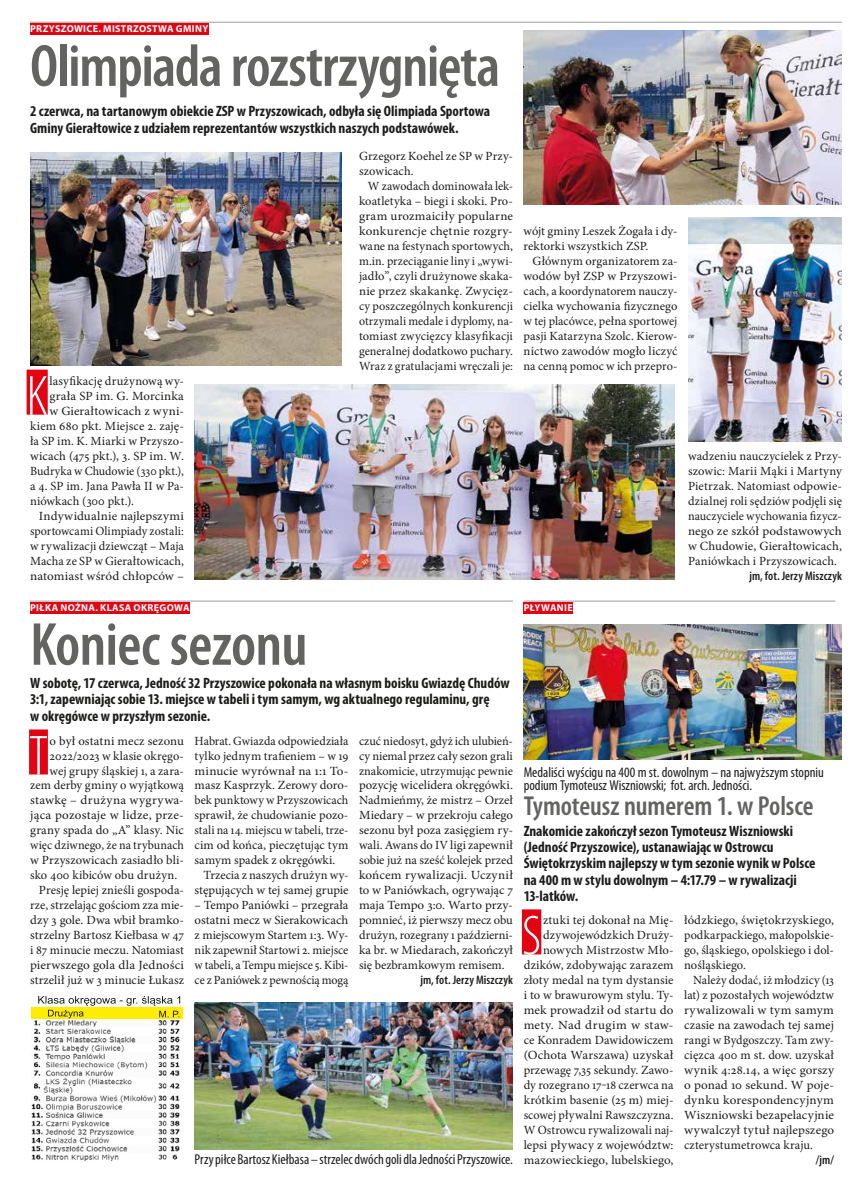
<style>
.page{position:relative;width:865px;height:1191px;background:#fff}
.page>*{position:absolute;margin:0;border:0;box-sizing:border-box;transform-origin:0 0}
.t1{font:600 condensed 61.25px "Myriad Pro";letter-spacing:-.01em;color:#636362}
.t2{font:600 condensed 60px "Myriad Pro";letter-spacing:-.02em;color:#636362}
.t3{font:300 condensed 57px "Myriad Pro";color:#fff}
.t4{font:600 condensed 27.5px "Myriad Pro";letter-spacing:-.005em;color:#636362}
.t5{font:700 condensed 15px/16.2px "Myriad Pro";color:#1c1c1b}
.t6{font:condensed 14.38px/13.8px "Myriad Pro";color:#1c1c1b}
.t7{font:12.5px/15px "Minion Pro";letter-spacing:.005em;color:#1c1c1b;text-align:justify}
.t8{font:12.5px/15px "Minion Pro";letter-spacing:.005em;color:#1c1c1b;text-align:justify;scale:.96 1}
.t9{font:12.5px "Minion Pro";letter-spacing:.005em;color:#1c1c1b;scale:1.05 1}
.t10{font:600 condensed 12.5px "Myriad Pro";letter-spacing:.01em;color:#1c1c1b}
.t11{font:12.5px "Minion Pro";letter-spacing:.005em;color:#1c1c1b;scale:1.04 1}
.t12{font:12.5px "Minion Pro";letter-spacing:.03em;color:#1c1c1b}
.t13{font:12.5px "Minion Pro";letter-spacing:.03em;color:#1c1c1b;scale:1.05 1}
.t14{font:700 10px "Myriad Pro";letter-spacing:.03em;color:#fff}
</style>
<div class="page">
<div style="left:30px;top:23px;width:178px;height:12px;background:#e30413"></div>
<hr style="left:30px;top:22px;width:812px;height:1px;background:#9d9d9c">
<div style="left:27px;top:369px;width:21px;height:45px;background:#e30413"></div>
<img style="left:195px;top:1002px;width:318px;height:147px">
<div style="left:30px;top:602px;width:160px;height:11px;background:#e30413"></div>
<hr style="left:30px;top:601px;width:483px;height:1px;background:#9d9d9c">
<div style="left:29px;top:729px;width:19px;height:45px;background:#e30413"></div>
<img style="left:523px;top:30px;width:319px;height:175px">
<img style="left:195px;top:385px;width:479px;height:194px">
<img style="left:30px;top:152px;width:312px;height:213px">
<img style="left:688px;top:217px;width:154px;height:225px">
<img style="left:523px;top:624px;width:319px;height:135px">
<img style="left:31px;top:1019px;width:149px;height:143px">
<div style="left:31px;top:1007px;width:152px;height:12px;background:#ffed00"></div>
<svg style="left:38px;top:996px;width:142px;height:22px"></svg>
<div style="left:522px;top:909px;width:19px;height:45px;background:#e30413"></div>
<div style="left:523px;top:602px;width:50px;height:11px;background:#e30413"></div>
<hr style="left:523px;top:601px;width:312px;height:1px;background:#9d9d9c">
<p class="t14" style="left:30px;top:22px;width:180px">PRZYSZOWICE. MISTRZOSTWA GMINY</p>
<h2 class="t2" style="left:30px;top:29px;width:471px">Olimpiada rozstrzygnięta</h2>
<p class="t5" style="left:30px;top:103px;width:461px">2 czerwca, na tartanowym obiekcie ZSP w Przyszowicach, odbyła się Olimpiada Sportowa<br>Gminy Gierałtowice z udziałem reprezentantów wszystkich naszych podstawówek.</p>
<h3 class="t3" style="left:27px;top:362px;width:23px">K</h3>
<p class="t12" style="left:49px;top:372px;width:136px">lasyfikację drużynową wy-</p>
<p class="t7" style="left:49px;top:388px;width:136px">grała SP im. G. Morcinka</p>
<p class="t7" style="left:49px;top:403px;width:136px">w Gierałtowicach z wyni-</p>
<p class="t7" style="left:30px;top:418px;width:155px">kiem 680 pkt. Miejsce 2. zaję-</p>
<p class="t7" style="left:30px;top:433px;width:155px">ła SP im. K. Miarki w Przyszo-</p>
<p class="t7" style="left:30px;top:448px;width:155px">wicach (475 pkt.), 3. SP im. W.</p>
<p class="t8" style="left:30px;top:463px;width:162px">Budryka w Chudowie (330 pkt.),</p>
<p class="t7" style="left:30px;top:478px;width:155px">a 4. SP im. Jana Pawła II w Pa-</p>
<p class="t7" style="left:30px;top:493px;width:105px">niówkach (300 pkt.).</p>
<p class="t11" style="left:39px;top:507px;width:141px">Indywidualnie najlepszymi</p>
<p class="t8" style="left:30px;top:523px;width:162px">sportowcami Olimpiady zostali:</p>
<p class="t7" style="left:30px;top:538px;width:155px">w rywalizacji dziewcząt – Maja</p>
<p class="t7" style="left:30px;top:553px;width:155px">Macha ze SP w Gierałtowicach,</p>
<p class="t9" style="left:30px;top:567px;width:148px">natomiast wśród chłopców –</p>
<p class="t7" style="left:359px;top:148px;width:155px">Grzegorz Koehel ze SP w Przy&shy;szowicach.</p>
<p class="t8" style="left:359px;top:178px;width:162px;text-indent:9px">W zawodach dominowała lek&shy;koatletyka – biegi i skoki. Pro&shy;gram urozmaiciły popularne konkurencje chętnie rozgry&shy;wane na festynach sportowych, m.in. przeciąganie liny i „wywi&shy;jadło”, czyli drużynowe skaka&shy;nie przez skakankę. Zwycięz&shy;cy poszczególnych konkurencji otrzymali medale i dyplomy, na&shy;tomiast zwycięzcy klasyfikacji generalnej dodatkowo puchary.<br>Wraz z gratulacjami wręczali je:</p>
<p class="t14" style="left:30px;top:601px;width:161px">PIŁKA NOŻNA. KLASA OKRĘGOWA</p>
<h1 class="t1" style="left:30px;top:606px;width:279px">Koniec sezonu</h1>
<p class="t5" style="left:30px;top:674px;width:481px">W sobotę, 17 czerwca, Jedność 32 Przyszowice pokonała na własnym boisku Gwiazdę Chudów<br>3:1, zapewniając sobie 13. miejsce w tabeli i tym samym, wg aktualnego regulaminu, grę<br>w okręgówce w przyszłym sezonie.</p>
<h3 class="t3" style="left:29px;top:722px;width:20px">T</h3>
<p class="t7" style="left:50px;top:733px;width:136px">o był ostatni mecz sezonu</p>
<p class="t7" style="left:195px;top:733px;width:155px">Habrat. Gwiazda odpowiedziała tylko jednym trafieniem – w 19 minucie wyrównał na 1:1 To&shy;masz Kasprzyk. Zerowy doro&shy;bek punktowy w Przyszowicach sprawił, że chudowianie pozo&shy;stali na 14. miejscu w tabeli, trze&shy;cim od końca, pieczętując tym samym spadek z okręgówki.</p>
<p class="t7" style="left:195px;top:868px;width:155px;text-align:right">Trzecia z naszych drużyn wy&shy;stępujących w tej samej grupie</p>
<p class="t7" style="left:195px;top:898px;width:155px">– Tempo Paniówki – przegrała ostatni mecz w Sierakowicach z miejscowym Startem 1:3. Wy&shy;nik zapewnił Startowi 2. miejsce w tabeli, a Tempu miejsce 5. Kibi&shy;ce z Paniówek z pewnością mogą</p>
<p class="t7" style="left:359px;top:733px;width:155px">czuć niedosyt, gdyż ich ulubień&shy;cy niemal przez cały sezon grali znakomicie, utrzymując pewnie pozycję wicelidera okręgówki.<br>Nadmieńmy, że mistrz – Orzeł Miedary – w przekroju całego sezonu był poza zasięgiem ry&shy;wali. Awans do IV ligi zapewnił sobie już na sześć kolejek przed końcem rywalizacji. Uczynił to w Paniówkach, ogrywając 7 maja Tempo 3:0. Warto przy&shy;pomnieć, iż pierwszy mecz obu drużyn, rozegrany 1 październi&shy;ka br. w Miedarach, zakończył się bezbramkowym remisem.</p>
<p class="t10" style="left:420px;top:972px;width:94px">jm, fot. Jerzy Miszczyk</p>
<p class="t7" style="left:50px;top:748px;width:136px">2022/2023 w klasie okręgo-</p>
<p class="t7" style="left:50px;top:763px;width:136px">wej grupy śląskiej 1, a zara-</p>
<p class="t7" style="left:30px;top:778px;width:155px">zem derby gminy o wyjątkową</p>
<p class="t13" style="left:30px;top:792px;width:148px">stawkę – drużyna wygrywa-</p>
<p class="t9" style="left:30px;top:807px;width:148px">jąca pozostaje w lidze, prze-</p>
<p class="t7" style="left:30px;top:823px;width:155px">grany spada do „A” klasy. Nic</p>
<p class="t7" style="left:30px;top:838px;width:155px">więc dziwnego, że na trybunach</p>
<p class="t7" style="left:30px;top:853px;width:155px">w Przyszowicach zasiadło bli-</p>
<p class="t7" style="left:30px;top:868px;width:149px">sko 400 kibiców obu drużyn.</p>
<p class="t7" style="left:39px;top:883px;width:146px">Presję lepiej znieśli gospoda-</p>
<p class="t7" style="left:30px;top:898px;width:155px">rze, strzelając gościom zza mie-</p>
<p class="t7" style="left:30px;top:913px;width:155px">dzy 3 gole. Dwa wbił bramko-</p>
<p class="t7" style="left:30px;top:928px;width:155px">strzelny Bartosz Kiełbasa w 47</p>
<p class="t7" style="left:30px;top:943px;width:155px">i 87 minucie meczu. Natomiast</p>
<p class="t9" style="left:30px;top:957px;width:148px">pierwszego gola dla Jedności</p>
<p class="t7" style="left:30px;top:973px;width:155px">strzelił już w 3 minucie Łukasz</p>
<p class="t6" style="left:195px;top:1152px;width:320px">Przy piłce Bartosz Kiełbasa – strzelec dwóch goli dla Jedności Przyszowice.</p>
<p class="t7" style="left:523px;top:223px;width:155px">wójt gminy Leszek Żogała i dy&shy;rektorki wszystkich ZSP.</p>
<p class="t7" style="left:523px;top:253px;width:156px;text-indent:9px">Głównym organizatorem za&shy;wodów był ZSP w Przyszowi&shy;cach, a koordynatorem nauczy&shy;cielka wychowania fizycznego w tej placówce, pełna sportowej pasji Katarzyna Szolc. Kierow&shy;nictwo zawodów mogło liczyć na cenną pomoc w ich przepro-</p>
<p class="t14" style="left:524px;top:601px;width:50px">PŁYWANIE</p>
<p class="t7" style="left:688px;top:448px;width:155px">wadzeniu nauczycielek z Przy&shy;szowic: Marii Mąki i Martyny Pietrzak. Natomiast odpowie&shy;dzialnej roli sędziów podjęli się nauczyciele wychowania fizycz&shy;nego ze szkół podstawowych w Chudowie, Gierałtowicach, Paniówkach i Przyszowicach.</p>
<p class="t10" style="left:749px;top:568px;width:94px">jm, fot. Jerzy Miszczyk</p>
<p class="t6" style="left:523px;top:764px;width:302px">Medaliści wyścigu na 400 m st. dowolnym – na najwyższym stopniu podium Tymoteusz Wiszniowski; fot. arch. Jedności.</p>
<h3 class="t4" style="left:523px;top:788px;width:291px">Tymoteusz numerem 1. w Polsce</h3>
<p class="t5" style="left:523px;top:822px;width:293px">Znakomicie zakończył sezon Tymoteusz Wiszniowski (Jedność Przyszowice), ustanawiając w Ostrowcu Świętokrzyskim najlepszy w tym sezonie wynik w Polsce na 400 m w stylu dowolnym – 4:17.79 – w rywalizacji 13-latków.</p>
<h3 class="t3" style="left:522px;top:902px;width:21px">S</h3>
<p class="t7" style="left:523px;top:913px;width:151px;text-align:right">ztuki tej dokonał na Mię&shy;dzywojewódzkich Druży&shy;nowych Mistrzostw Mło&shy;dzików, zdobywając zarazem złoty medal na tym dystansie i to w brawurowym stylu. Ty&shy;mek prowadził od startu do mety. Nad drugim w staw&shy;ce Konradem Dawidowiczem (Ochota Warszawa) uzyskał przewagę 7,35 sekundy. Zawo&shy;dy rozegrano 17‒18 czerwca na krótkim basenie (25 m) miej&shy;scowej pływalni Rawszczyzna.<br>W Ostrowcu rywalizowali naj&shy;lepsi pływacy z województw: mazowieckiego, lubelskiego,</p>
<p class="t7" style="left:684px;top:913px;width:151px">łódzkiego, świętokrzyskiego, podkarpackiego, małopolskie&shy;go, śląskiego, opolskiego i dol&shy;nośląskiego.</p>
<p class="t8" style="left:684px;top:973px;width:158px;text-indent:9px">Należy dodać, iż młodzicy (13 lat) z pozostałych województw rywalizowali w tym samym czasie na zawodach tej samej rangi w Bydgoszczy. Tam zwy&shy;cięzca 400 m st. dow. uzyskał wynik 4:28.14, a więc gorszy o ponad 10 sekund. W poje&shy;dynku korespondencyjnym Wiszniowski bezapelacyjnie wywalczył tytuł najlepszego czterystumetrowca kraju.</p>
<p class="t10" style="left:816px;top:1152px;width:20px">/jm/</p>
</div>
